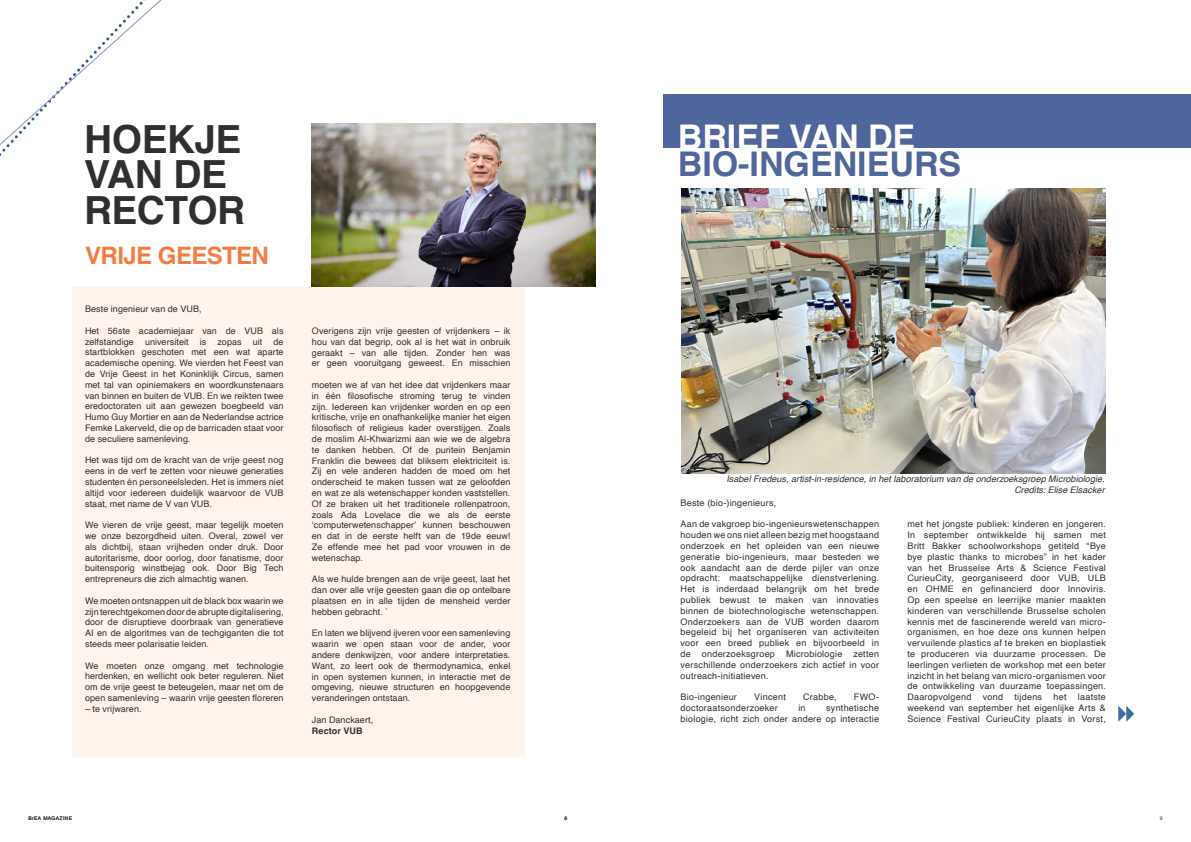
<style>
.page{position:relative;width:1191px;height:842px;background:#fff}
.page>*{position:absolute;margin:0;border:0;box-sizing:border-box;transform-origin:0 0}
.t1{font:700 38.8px/35.5px "Helvetica";letter-spacing:-.01em;color:#2f2f2e}
.t2{font:700 34px "Helvetica";color:#4f669d}
.t3{font:700 34px "Helvetica";color:#fff}
.t4{font:700 24px "Helvetica";letter-spacing:-.025em;color:#f47c40}
.t5{font:9px/10.8px "Helvetica";letter-spacing:.01em;color:#2f2f2e;text-align:justify}
.t6{font:9px/10.8px "Helvetica";letter-spacing:.03em;color:#2f2f2e;text-align:right}
.t7{font:italic 9px/10.8px "Helvetica";letter-spacing:.005em;color:#2f2f2e;text-align:right}
.t8{font:700 9px "Helvetica";letter-spacing:.015em;color:#2f2f2e}
.t9{font:5px "Helvetica LT";letter-spacing:.08em;color:#2f2f2e}
</style>
<div class="page">
<div style="left:663px;top:94px;width:528px;height:54px;background:#4f669d"></div>
<div style="left:72px;top:286px;width:452px;height:471px;background:#fff4ec"></div>
<img style="left:312px;top:124px;width:283px;height:162px">
<svg style="left:0;top:0;width:162px;height:156px"></svg>
<img style="left:681px;top:188px;width:425px;height:286px">
<svg style="left:1118px;top:706px;width:16px;height:16px"></svg>
<h1 class="t1" style="left:84px;top:126px;width:163px">HOEKJE<br>VAN DE<br>RECTOR</h1>
<h3 class="t4" style="left:85px;top:241px;width:185px">VRIJE GEESTEN</h3>
<p class="t5" style="left:85px;top:304px;width:118px">Beste ingenieur van de VUB,</p>
<p class="t5" style="left:85px;top:326px;width:200px">Het 56ste academiejaar van de VUB als zelfstandige universiteit is zopas uit de startblokken geschoten met een wat aparte academische opening. We vierden het Feest van de Vrije Geest in het Koninklijk Circus, samen met tal van opiniemakers en woordkunstenaars van binnen en buiten de VUB. En we reikten twee eredoctoraten uit aan gewezen boegbeeld van Humo Guy Mortier en aan de Nederlandse actrice Femke Lakerveld, die op de barricaden staat voor de seculiere samenleving.</p>
<p class="t5" style="left:85px;top:455px;width:200px">Het was tijd om de kracht van de vrije geest nog eens in de verf te zetten voor nieuwe generaties studenten én personeelsleden. Het is immers niet altijd voor iedereen duidelijk waarvoor de VUB staat, met name de V van VUB.</p>
<p class="t5" style="left:85px;top:520px;width:200px">We vieren de vrije geest, maar tegelijk moeten we onze bezorgdheid uiten. Overal, zowel ver als dichtbij, staan vrijheden onder druk. Door autoritarisme, door oorlog, door fanatisme, door buitensporig winstbejag ook. Door Big Tech entrepreneurs die zich almachtig wanen.</p>
<p class="t5" style="left:85px;top:596px;width:200px">We moeten ontsnappen uit de black box waarin we zijn terechtgekomen door de abrupte digitalisering, door de disruptieve doorbraak van generatieve AI en de algoritmes van de techgiganten die tot steeds meer polarisatie leiden.</p>
<p class="t5" style="left:85px;top:660px;width:200px">We moeten onze omgang met technologie herdenken, en wellicht ook beter reguleren. Niet om de vrije geest te beteugelen, maar net om de open samenleving – waarin vrije geesten floreren</p>
<p class="t5" style="left:85px;top:704px;width:58px">– te vrijwaren.</p>
<p class="t5" style="left:312px;top:326px;width:200px">Overigens zijn vrije geesten of vrijdenkers – ik hou van dat begrip, ook al is het wat in onbruik geraakt – van alle tijden. Zonder hen was er geen vooruitgang geweest. En misschien</p>
<p class="t5" style="left:312px;top:380px;width:200px">moeten we af van het idee dat vrijdenkers maar in één filosofische stroming terug te vinden zijn. Iedereen kan vrijdenker worden en op een kritische, vrije en onafhankelijke manier het eigen filosofisch of religieus kader overstijgen. Zoals de moslim Al-Khwarizmi aan wie we de algebra te danken hebben. Of de puritein Benjamin Franklin die bewees dat bliksem elektriciteit is.<br>Zij en vele anderen hadden de moed om het onderscheid te maken tussen wat ze geloofden en wat ze als wetenschapper konden vaststellen.<br>Of ze braken uit het traditionele rollenpatroon, zoals Ada Lovelace die we als de eerste ‘computerwetenschapper’ kunnen beschouwen en dat in de eerste helft van de 19de eeuw!<br>Ze effende mee het pad voor vrouwen in de wetenschap.</p>
<p class="t5" style="left:312px;top:574px;width:200px">Als we hulde brengen aan de vrije geest, laat het dan over alle vrije geesten gaan die op ontelbare plaatsen en in alle tijden de mensheid verder hebben gebracht. `</p>
<p class="t5" style="left:312px;top:628px;width:200px">En laten we blijvend ijveren voor een samenleving waarin we open staan voor de ander, voor andere denkwijzen, voor andere interpretaties.<br>Want, zo leert ook de thermodynamica, enkel in open systemen kunnen, in interactie met de omgeving, nieuwe structuren en hoopgevende veranderingen ontstaan.</p>
<p class="t5" style="left:312px;top:714px;width:63px">Jan Danckaert,</p>
<p class="t8" style="left:312px;top:725px;width:52px">Rector VUB</p>
<h2 class="t3" style="left:678px;top:116px;width:239px">BRIEF VAN DE</h2>
<h2 class="t2" style="left:678px;top:144px;width:285px">BIO-INGENIEURS</h2>
<p class="t7" style="left:726px;top:474px;width:380px">Isabel Fredeus, artist-in-residence, in het laboratorium van de onderzoeksgroep Microbiologie.<br>Credits: Elise Elsacker</p>
<p class="t6" style="left:680px;top:497px;width:97px">Beste (bio-)ingenieurs,</p>
<p class="t5" style="left:680px;top:519px;width:200px">Aan de vakgroep bio-ingenieurswetenschappen houden we ons niet alleen bezig met hoogstaand onderzoek en het opleiden van een nieuwe generatie bio-ingenieurs, maar besteden we ook aandacht aan de derde pijler van onze opdracht: maatschappelijke dienstverlening.<br>Het is inderdaad belangrijk om het brede publiek bewust te maken van innovaties binnen de biotechnologische wetenschappen.<br>Onderzoekers aan de VUB worden daarom begeleid bij het organiseren van activiteiten voor een breed publiek en bijvoorbeeld in de onderzoeksgroep Microbiologie zetten verschillende onderzoekers zich actief in voor outreach-initiatieven.</p>
<p class="t6" style="left:680px;top:692px;width:58px">Bio-ingenieur</p>
<p class="t6" style="left:754px;top:692px;width:33px">Vincent</p>
<p class="t5" style="left:803px;top:692px;width:35px">Crabbe,</p>
<p class="t5" style="left:854px;top:692px;width:27px">FWO-</p>
<p class="t6" style="left:680px;top:703px;width:99px">doctoraatsonderzoeker</p>
<p class="t5" style="left:798px;top:703px;width:9px">in</p>
<p class="t6" style="left:680px;top:703px;width:200px">synthetische<br>biologie, richt zich onder andere op interactie</p>
<p class="t5" style="left:907px;top:519px;width:200px">met het jongste publiek: kinderen en jongeren.<br>In september ontwikkelde hij samen met Britt Bakker schoolworkshops getiteld “Bye bye plastic thanks to microbes” in het kader van het Brusselse Arts &amp; Science Festival CurieuCity, georganiseerd door VUB, ULB en OHME en gefinancierd door Innoviris.<br>Op een speelse en leerrijke manier maakten kinderen van verschillende Brusselse scholen kennis met de fascinerende wereld van micro&shy;organismen, en hoe deze ons kunnen helpen vervuilende plastics af te breken en bioplastiek te produceren via duurzame processen. De leerlingen verlieten de workshop met een beter inzicht in het belang van micro-organismen voor de ontwikkeling van duurzame toepassingen.<br>Daaropvolgend</p>
<p class="t5" style="left:982px;top:692px;width:22px">vond</p>
<p class="t6" style="left:1014px;top:692px;width:29px">tijdens</p>
<p class="t5" style="left:1053px;top:692px;width:14px">het</p>
<p class="t5" style="left:907px;top:692px;width:200px;text-indent:170px">laatste weekend van september het eigenlijke Arts &amp; Science Festival CurieuCity plaats in Vorst,</p>
<p class="t9" style="left:28px;top:815px;width:45px">BrEA MAGAZINE</p>
<p class="t9" style="left:564px;top:815px;width:4px">8</p>
<p class="t9" style="left:1159px;top:815px;width:4px">9</p>
</div>
